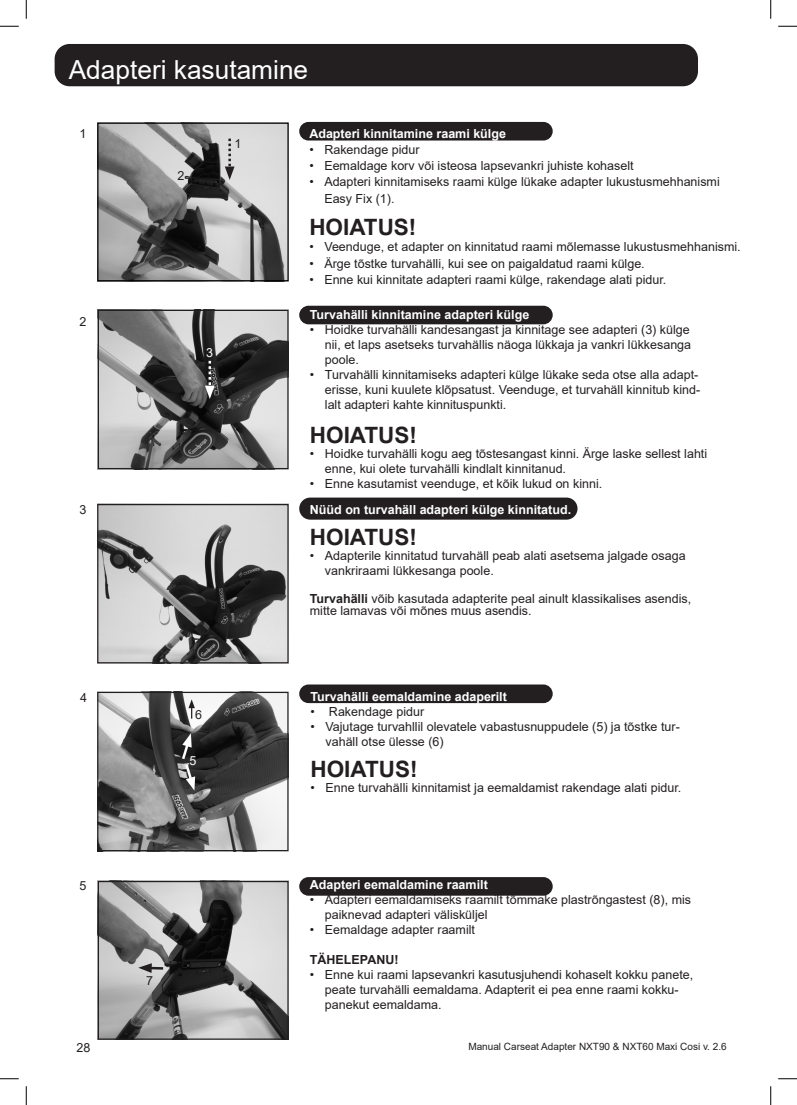
<style>
.page{position:relative;width:797px;height:1105px;background:#fff}
.page>*{position:absolute;margin:0;border:0;box-sizing:border-box;transform-origin:0 0}
.Headline_Left{font:26.25px "Arial";color:#fff}
.Body_Text_with_HD{font:700 22.5px "Arial";color:#231f20}
.Body_Text_with_HD-2{font:12.5px/15px "Arial";color:#231f20}
.Body_Text_with_HD-3{font:700 12.5px "Arial";color:#fff}
.Body_Text_with_HD-4{font:700 12.5px "Arial";color:#231f20}
.t1{font:12.5px "Arial";color:#fff}
.t2{font:10px "Arial";color:#231f20}
.s1{font-weight:700}
</style>
<div class="page">
<img style="left:99px;top:125px;width:188px;height:154px">
<div style="left:97px;top:123px;width:192px;height:158px;border:1px solid #000"></div>
<img style="left:100px;top:312px;width:186px;height:155px">
<div style="left:98px;top:310px;width:190px;height:159px;border:1px solid #231f20"></div>
<img style="left:99px;top:506px;width:188px;height:155px">
<div style="left:97px;top:504px;width:192px;height:159px;border:1px solid #231f20"></div>
<svg style="left:225px;top:139px;width:9px;height:41px"></svg>
<svg style="left:205px;top:361px;width:10px;height:38px"></svg>
<img style="left:99px;top:694px;width:187px;height:155px">
<div style="left:97px;top:692px;width:191px;height:159px;border:1px solid #231f20"></div>
<img style="left:100px;top:883px;width:187px;height:155px">
<div style="left:98px;top:881px;width:191px;height:159px;border:1px solid #231f20"></div>
<svg style="left:138px;top:963px;width:28px;height:10px"></svg>
<svg style="left:188px;top:699px;width:7px;height:20px"></svg>
<svg style="left:180px;top:733px;width:15px;height:58px"></svg>
<div style="left:299px;top:684px;width:253px;height:19px;background:#231f20;border-radius:9px"></div>
<div style="left:55px;top:44px;width:643px;height:42px;background:#231f20;border-radius:15px"></div>
<div style="left:299px;top:498px;width:278px;height:22px;background:#231f20;border-radius:11px"></div>
<div style="left:299px;top:306px;width:253px;height:18px;background:#231f20;border-radius:9px"></div>
<div style="left:299px;top:122px;width:253px;height:19px;background:#231f20;border-radius:9px"></div>
<div style="left:299px;top:877px;width:253px;height:19px;background:#231f20;border-radius:9px"></div>
<svg style="left:0;top:25px;width:19px;height:2px"></svg>
<svg style="left:778px;top:25px;width:19px;height:2px"></svg>
<svg style="left:0;top:1078px;width:19px;height:1px"></svg>
<svg style="left:778px;top:1078px;width:19px;height:1px"></svg>
<svg style="left:25px;top:0;width:2px;height:19px"></svg>
<svg style="left:25px;top:1086px;width:2px;height:19px"></svg>
<svg style="left:770px;top:0;width:1px;height:19px"></svg>
<svg style="left:770px;top:1086px;width:1px;height:19px"></svg>
<p class="Headline_Left" style="left:69px;top:52px;width:241px">Adapteri kasutamine</p>
<p class="Body_Text_with_HD-2" style="left:79px;top:126px;width:8px">1</p>
<p class="Body_Text_with_HD-2" style="left:79px;top:314px;width:8px">2</p>
<p class="Body_Text_with_HD-2" style="left:178px;top:168px;width:8px">2</p>
<p class="Body_Text_with_HD-2" style="left:234px;top:136px;width:8px">1</p>
<p class="t1" style="left:206px;top:344px;width:8px">3</p>
<p class="Body_Text_with_HD-3" style="left:309px;top:124px;width:198px">Adapteri kinnitamine raami külge</p>
<p class="Body_Text_with_HD-2" style="left:309px;top:142px;width:112px">• Rakendage pidur</p>
<p class="Body_Text_with_HD-2" style="left:309px;top:158px;width:326px">• Eemaldage korv või isteosa lapsevankri juhiste kohaselt</p>
<p class="Body_Text_with_HD-2" style="left:324px;top:174px;width:397px;line-height:16.2px;text-indent:-15px">• Adapteri kinnitamiseks raami külge lükake adapter lukustusmehhanismi<br>Easy Fix (1).</p>
<p class="Body_Text_with_HD" style="left:309px;top:211px;width:109px">HOIATUS!</p>
<p class="Body_Text_with_HD-2" style="left:309px;top:239px;width:433px">• Veenduge, et adapter on kinnitatud raami mõlemasse lukustusmehhanismi.</p>
<p class="Body_Text_with_HD-2" style="left:309px;top:256px;width:337px">• Ärge tõstke turvahälli, kui see on paigaldatud raami külge.</p>
<p class="Body_Text_with_HD-2" style="left:309px;top:272px;width:358px">• Enne kui kinnitate adapteri raami külge, rakendage alati pidur.</p>
<p class="Body_Text_with_HD-3" style="left:310px;top:306px;width:221px">Turvahälli kinnitamine adapteri külge</p>
<p class="Body_Text_with_HD-2" style="left:325px;top:322px;width:368px;text-align:justify;text-indent:-15px">• Hoidke turvahälli kandesangast ja kinnitage see adapteri (3) külge nii, et laps asetseks turvahällis näoga lükkaja ja vankri lükkesanga poole.</p>
<p class="Body_Text_with_HD-2" style="left:325px;top:367px;width:377px;text-indent:-15px">• Turvahälli kinnitamiseks adapteri külge lükake seda otse alla adapt&shy;erisse, kuni kuulete klõpsatust. Veenduge, et turvahäll kinnitub kind&shy;lalt adapteri kahte kinnituspunkti.</p>
<p class="Body_Text_with_HD" style="left:310px;top:419px;width:109px">HOIATUS!</p>
<p class="Body_Text_with_HD-2" style="left:325px;top:446px;width:384px;text-indent:-15px">• Hoidke turvahälli kogu aeg tõstesangast kinni. Ärge laske sellest lahti enne, kui olete turvahälli kindlalt kinnitanud.</p>
<p class="Body_Text_with_HD-2" style="left:310px;top:476px;width:294px">• Enne kasutamist veenduge, et kõik lukud on kinni.</p>
<p class="Body_Text_with_HD-2" style="left:80px;top:502px;width:8px">3</p>
<p class="Body_Text_with_HD-3" style="left:310px;top:500px;width:263px">Nüüd on turvahäll adapteri külge kinnitatud.</p>
<p class="Body_Text_with_HD" style="left:310px;top:521px;width:109px">HOIATUS!</p>
<p class="Body_Text_with_HD-2" style="left:325px;top:548px;width:362px;text-indent:-15px">• Adapterile kinnitatud turvahäll peab alati asetsema jalgade osaga vankriraami lükkesanga poole.</p>
<p class="Body_Text_with_HD-2" style="left:310px;top:592px;width:383px;line-height:12.5px"><span class="s1">Turvahälli</span> võib kasutada adapterite peal ainult klassikalises asendis, mitte lamavas või mõnes muus asendis.</p>
<p class="Body_Text_with_HD-2" style="left:80px;top:690px;width:8px">4</p>
<p class="Body_Text_with_HD-2" style="left:195px;top:707px;width:8px">6</p>
<p class="t1" style="left:189px;top:752px;width:8px">5</p>
<p class="Body_Text_with_HD-3" style="left:310px;top:687px;width:198px">Turvahälli eemaldamine adaperilt</p>
<p class="Body_Text_with_HD-2" style="left:310px;top:704px;width:115px">• Rakendage pidur</p>
<p class="Body_Text_with_HD-2" style="left:325px;top:719px;width:356px;text-indent:-15px">• Vajutage turvahllil olevatele vabastusnuppudele (5) ja tõstke tur&shy;vahäll otse ülesse (6)</p>
<p class="Body_Text_with_HD" style="left:310px;top:753px;width:109px">HOIATUS!</p>
<p class="Body_Text_with_HD-2" style="left:310px;top:780px;width:372px">• Enne turvahälli kinnitamist ja eemaldamist rakendage alati pidur.</p>
<p class="Body_Text_with_HD-2" style="left:80px;top:878px;width:8px">5</p>
<p class="Body_Text_with_HD-2" style="left:146px;top:973px;width:8px">7</p>
<p class="Body_Text_with_HD-3" style="left:310px;top:876px;width:179px">Adapteri eemaldamine raamilt</p>
<p class="Body_Text_with_HD-2" style="left:325px;top:892px;width:368px;text-indent:-15px">• Adapteri eemaldamiseks raamilt tõmmake plastrõngastest (8), mis paiknevad adapteri välisküljel</p>
<p class="Body_Text_with_HD-2" style="left:310px;top:922px;width:167px">• Eemaldage adapter raamilt</p>
<p class="Body_Text_with_HD-4" style="left:310px;top:951px;width:90px">TÄHELEPANU!</p>
<p class="Body_Text_with_HD-2" style="left:325px;top:967px;width:370px;text-indent:-15px">• Enne kui raami lapsevankri kasutusjuhendi kohaselt kokku panete, peate turvahälli eemaldama. Adapterit ei pea enne raami kokku&shy;panekut eemaldama.</p>
<p class="Body_Text_with_HD-2" style="left:77px;top:1040px;width:15px">28</p>
<p class="t2" style="left:468px;top:1039px;width:260px">Manual Carseat Adapter NXT90 &amp; NXT60 Maxi Cosi v. 2.6</p>
</div>
